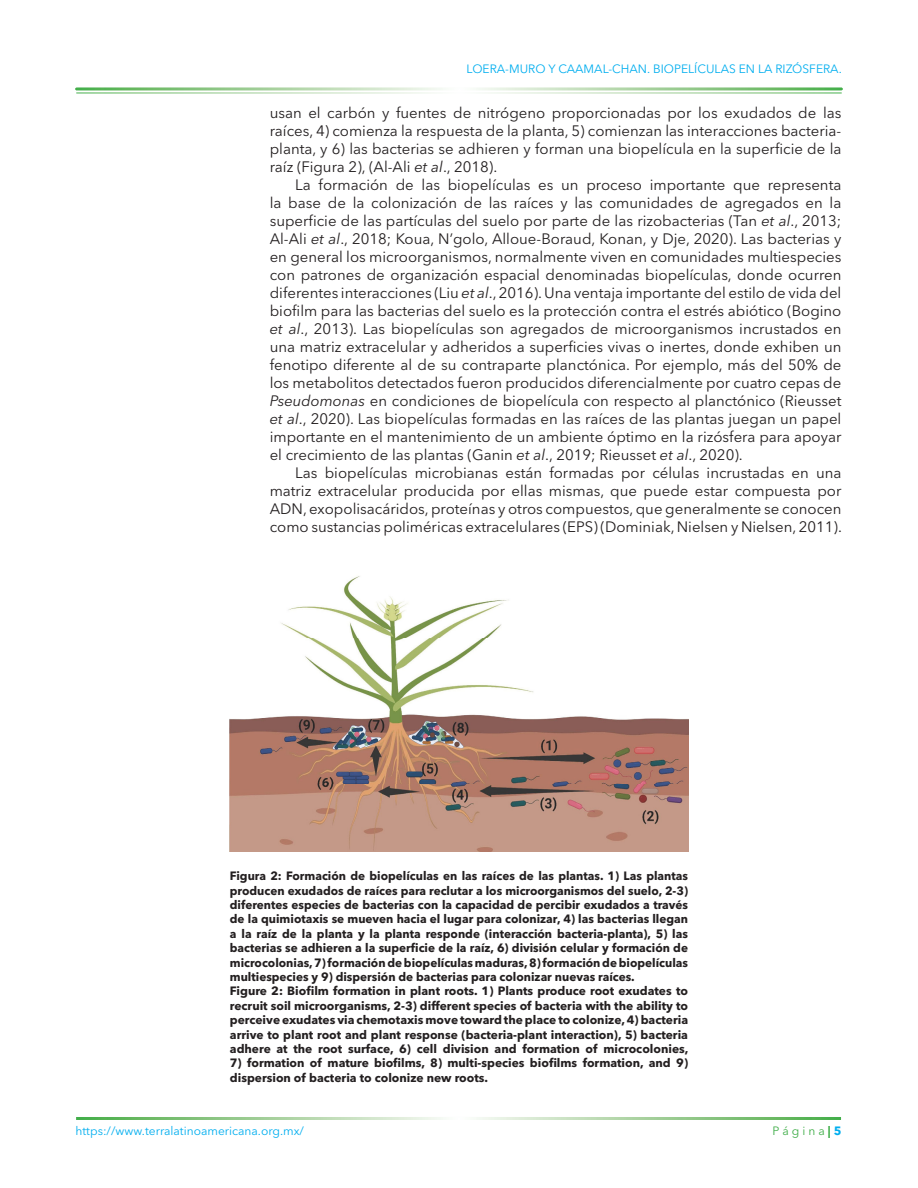
<style>
.page{position:relative;width:918px;height:1188px;background:#fff}
.page>*{position:absolute;margin:0;border:0;box-sizing:border-box;transform-origin:0 0}
._5_-CONTENIDO{font:15px/18px "Avenir Next LT Pro";color:#231f20;text-align:justify}
._13_-TITULO_FIGURA{font:700 12px/14.4px "Avenir Next LT Pro";color:#231f20;text-align:justify}
.t1{font:12px "Avenir Next LT Pro";color:#00aeef}
.t2{font:12px "Avenir Next LT Pro";color:#40ae49}
.s1{font-style:italic}
.s2{font-weight:700}
.s3{font-weight:700;color:#00aeef}
</style>
<div class="page">
<img style="left:230px;top:576px;width:458px;height:276px">
<p class="t1" style="left:467px;top:62px;width:377px">LOERA-MURO Y CAAMAL-CHAN. BIOPELÍCULAS EN LA RIZÓSFERA.</p>
<p class="_5_-CONTENIDO" style="left:270px;top:103px;width:573px">usan el carbón y fuentes de nitrógeno proporcionadas por los exudados de las raíces, 4) comienza la respuesta de la planta, 5) comienzan las interacciones bacteria&shy;planta, y 6) las bacterias se adhieren y forman una biopelícula en la superficie de la raíz (Figura 2), (Al-Ali <span class="s1">et al</span>., 2018).</p>
<p class="_5_-CONTENIDO" style="left:270px;top:175px;width:573px;text-indent:26px">La formación de las biopelículas es un proceso importante que representa la base de la colonización de las raíces y las comunidades de agregados en la superficie de las partículas del suelo por parte de las rizobacterias (Tan <span class="s1">et al</span>., 2013; Al-Ali <span class="s1">et al</span>., 2018; Koua, N’golo, Alloue-Boraud, Konan, y Dje, 2020). Las bacterias y en general los microorganismos, normalmente viven en comunidades multiespecies con patrones de organización espacial denominadas biopelículas, donde ocurren diferentes interacciones (Liu <span class="s1">et al</span>., 2016). Una ventaja importante del estilo de vida del biofilm para las bacterias del suelo es la protección contra el estrés abiótico (Bogino <span class="s1">et al</span>., 2013). Las biopelículas son agregados de microorganismos incrustados en una matriz extracelular y adheridos a superficies vivas o inertes, donde exhiben un fenotipo diferente al de su contraparte planctónica. Por ejemplo, más del 50% de los metabolitos detectados fueron producidos diferencialmente por cuatro cepas de <span class="s1">Pseudomonas</span> en condiciones de biopelícula con respecto al planctónico (Rieusset <span class="s1">et al</span>., 2020). Las biopelículas formadas en las raíces de las plantas juegan un papel importante en el mantenimiento de un ambiente óptimo en la rizósfera para apoyar el crecimiento de las plantas (Ganin <span class="s1">et al</span>., 2019; Rieusset <span class="s1">et al</span>., 2020).</p>
<p class="_5_-CONTENIDO" style="left:270px;top:463px;width:574px;text-indent:26px">Las biopelículas microbianas están formadas por células incrustadas en una matriz extracelular producida por ellas mismas, que puede estar compuesta por ADN, exopolisacáridos, proteínas y otros compuestos, que generalmente se conocen como sustancias poliméricas extracelulares (EPS) (Dominiak, Nielsen y Nielsen, 2011).</p>
<p class="_13_-TITULO_FIGURA" style="left:230px;top:869px;width:460px">Figura 2: Formación de biopelículas en las raíces de las plantas. 1) Las plantas producen exudados de raíces para reclutar a los microorganismos del suelo, 2-3) diferentes especies de bacterias con la capacidad de percibir exudados a través de la quimiotaxis se mueven hacia el lugar para colonizar, 4) las bacterias llegan a la raíz de la planta y la planta responde (interacción bacteria-planta), 5) las bacterias se adhieren a la superficie de la raíz, 6) división celular y formación de microcolonias, 7) formación de biopelículas maduras, 8) formación de biopelículas multiespecies y 9) dispersión de bacterias para colonizar nuevas raíces.</p>
<p class="_13_-TITULO_FIGURA" style="left:230px;top:984px;width:460px">Figure 2: Biofilm formation in plant roots. 1) Plants produce root exudates to recruit soil microorganisms, 2-3) different species of bacteria with the ability to perceive exudates via chemotaxis move toward the place to colonize, 4) bacteria arrive to plant root and plant response (bacteria-plant interaction), 5) bacteria adhere at the root surface, 6) cell division and formation of microcolonies,</p>
<p class="_13_-TITULO_FIGURA" style="left:230px;top:1056px;width:460px">7) formation of mature biofilms, 8) multi-species biofilms formation, and 9) dispersion of bacteria to colonize new roots.</p>
<p class="t1" style="left:76px;top:1124px;width:230px">https://www.terralatinoamericana.org.mx/</p>
<p class="t2" style="left:772px;top:1124px;width:70px">P á g i n a<span class="s2">|</span><span class="s3">5</span></p>
</div>
